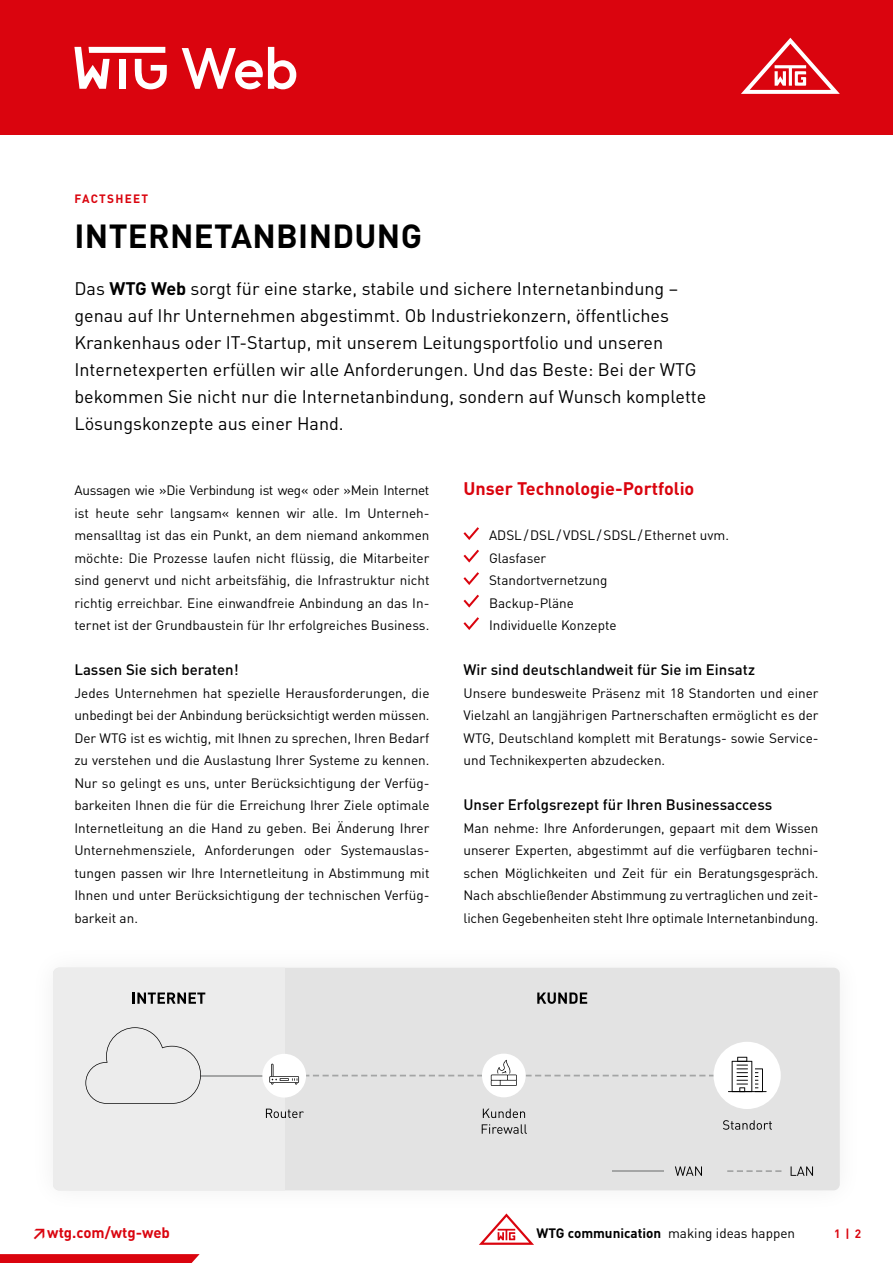
<style>
.page{position:relative;width:893px;height:1263px;background:#fff}
.page>*{position:absolute;margin:0;border:0;box-sizing:border-box;transform-origin:0 0}
.TITEL{font:700 33px "DINOT";letter-spacing:.01em;color:#000}
.EINLEITUNG{font:18px/27px "DINOT";color:#000}
.ÜBERSCHRIFT{font:700 18px "DINOT";color:#da040e}
.UNTERÜBERSCHRIFT{font:500 15px "DINOT";color:#000}
.t1{font:700 15px "DINOT";letter-spacing:-.005em;color:#da040e}
.FLIESSTEXT{font:13.5px/22.5px "DINOT";color:#000;text-align:justify}
.LISTE{font:13.5px "DINOT";color:#000}
.t2{font:700 12px "DINOT";letter-spacing:.11em;color:#da040e}
.s1{font-weight:700}
</style>
<div class="page">
<svg style="left:479px;top:1214px;width:55px;height:31px"></svg>
<svg style="left:0;top:1254px;width:200px;height:9px;background:#db0c16"></svg>
<div style="left:0;top:0;width:893px;height:135px;background:#da040e"></div>
<svg style="left:741px;top:38px;width:99px;height:56px"></svg>
<svg style="left:74px;top:47px;width:93px;height:42px"></svg>
<svg style="left:182px;top:47px;width:114px;height:42px"></svg>
<svg style="left:463px;top:527px;width:16px;height:13px"></svg>
<svg style="left:463px;top:550px;width:16px;height:12px"></svg>
<svg style="left:463px;top:572px;width:16px;height:13px"></svg>
<svg style="left:463px;top:595px;width:16px;height:12px"></svg>
<svg style="left:463px;top:617px;width:16px;height:13px"></svg>
<div style="left:284px;top:968px;width:556px;height:222px;background:#e3e3e3"></div>
<div style="left:53px;top:968px;width:231px;height:222px;background:#ececec"></div>
<svg style="left:133px;top:992px;width:72px;height:12px"></svg>
<svg style="left:537px;top:992px;width:50px;height:12px"></svg>
<hr style="left:157px;top:1075px;width:124px;height:1px;background:#a4a5a5">
<svg style="left:85px;top:1027px;width:116px;height:77px"></svg>
<svg style="left:483px;top:1108px;width:42px;height:10px"></svg>
<svg style="left:482px;top:1124px;width:45px;height:10px"></svg>
<div style="left:482px;top:1054px;width:44px;height:43px;background:#fff;border-radius:50%"></div>
<svg style="left:266px;top:1108px;width:38px;height:10px"></svg>
<div style="left:262px;top:1054px;width:44px;height:43px;background:#fff;border-radius:50%"></div>
<svg style="left:723px;top:1120px;width:49px;height:10px"></svg>
<div style="left:713px;top:1042px;width:68px;height:67px;background:#fff;border-radius:50%"></div>
<svg style="left:269px;top:1057px;width:494px;height:35px"></svg>
<hr style="left:728px;top:1091px;width:39px;height:1px;background:#000">
<svg style="left:675px;top:1166px;width:27px;height:10px"></svg>
<hr style="left:612px;top:1170px;width:51px;height:2px;background:#a4a5a5">
<svg style="left:727px;top:1170px;width:54px;height:2px"></svg>
<svg style="left:791px;top:1166px;width:22px;height:10px"></svg>
<p class="t2" style="left:74px;top:190px;width:75px">FACTSHEET</p>
<p class="TITEL" style="left:75px;top:214px;width:349px">INTERNETANBINDUNG</p>
<p class="EINLEITUNG" style="left:74px;top:274px;width:633px">Das <span class="s1">WTG Web</span> sorgt für eine starke, stabile und sichere Internetanbindung – genau auf Ihr Unternehmen abgestimmt. Ob Industriekonzern, öffentliches Krankenhaus oder IT-Startup, mit unserem Leitungsportfolio und unseren Internetexperten erfüllen wir alle Anforderungen. Und das Beste: Bei der WTG bekommen Sie nicht nur die Internetanbindung, sondern auf Wunsch komplette Lösungskonzepte aus einer Hand.</p>
<p class="FLIESSTEXT" style="left:74px;top:479px;width:357px">Aussagen wie »Die Verbindung ist weg« oder »Mein Internet ist heute sehr langsam« kennen wir alle. Im Unterneh&shy;mensalltag ist das ein Punkt, an dem niemand ankommen möchte: Die Prozesse laufen nicht flüssig, die Mitarbeiter sind genervt und nicht arbeitsfähig, die Infrastruktur nicht richtig erreichbar. Eine einwandfreie Anbindung an das In&shy;ternet ist der Grundbaustein für Ihr erfolgreiches Business.</p>
<p class="UNTERÜBERSCHRIFT" style="left:74px;top:660px;width:166px">Lassen Sie sich beraten!</p>
<p class="FLIESSTEXT" style="left:74px;top:681px;width:357px">Jedes Unternehmen hat spezielle Herausforderungen, die unbedingt bei der Anbindung berücksichtigt werden müssen.<br>Der WTG ist es wichtig, mit Ihnen zu sprechen, Ihren Bedarf zu verstehen und die Auslastung Ihrer Systeme zu kennen.<br>Nur so gelingt es uns, unter Berücksichtigung der Verfüg&shy;barkeiten Ihnen die für die Erreichung Ihrer Ziele optimale Internetleitung an die Hand zu geben. Bei Änderung Ihrer Unternehmensziele, Anforderungen oder Systemauslas&shy;tungen passen wir Ihre Internetleitung in Abstimmung mit Ihnen und unter Berücksichtigung der technischen Verfüg&shy;barkeit an.</p>
<p class="ÜBERSCHRIFT" style="left:463px;top:477px;width:232px">Unser Technologie-Portfolio</p>
<p class="LISTE" style="left:489px;top:527px;width:241px">ADSL/DSL/VDSL/SDSL/Ethernet uvm.</p>
<p class="LISTE" style="left:489px;top:549px;width:59px">Glasfaser</p>
<p class="LISTE" style="left:489px;top:572px;width:120px">Standortvernetzung</p>
<p class="LISTE" style="left:489px;top:594px;width:86px">Backup-Pläne</p>
<p class="LISTE" style="left:489px;top:617px;width:129px">Individuelle Konzepte</p>
<p class="UNTERÜBERSCHRIFT" style="left:463px;top:660px;width:293px">Wir sind deutschlandweit für Sie im Einsatz</p>
<p class="FLIESSTEXT" style="left:463px;top:681px;width:357px">Unsere bundesweite Präsenz mit 18 Standorten und einer Vielzahl an langjährigen Partnerschaften ermöglicht es der WTG, Deutschland komplett mit Beratungs- sowie Service&shy;und Technikexperten abzudecken.</p>
<p class="UNTERÜBERSCHRIFT" style="left:463px;top:795px;width:310px">Unser Erfolgsrezept für Ihren Businessaccess</p>
<p class="FLIESSTEXT" style="left:463px;top:816px;width:357px">Man nehme: Ihre Anforderungen, gepaart mit dem Wissen unserer Experten, abgestimmt auf die verfügbaren techni&shy;schen Möglichkeiten und Zeit für ein Beratungsgespräch.<br>Nach abschließender Abstimmung zu vertraglichen und zeit&shy;lichen Gegebenheiten steht Ihre optimale Internetanbindung.</p>
<p class="t1" style="left:32px;top:1222px;width:140px">↗wtg.com/wtg-web</p>
<p class="FLIESSTEXT" style="left:536px;top:1221px;width:260px"><span class="s1">WTG communication</span> making ideas happen</p>
<p class="t2" style="left:834px;top:1225px;width:29px">1 | 2</p>
</div>
